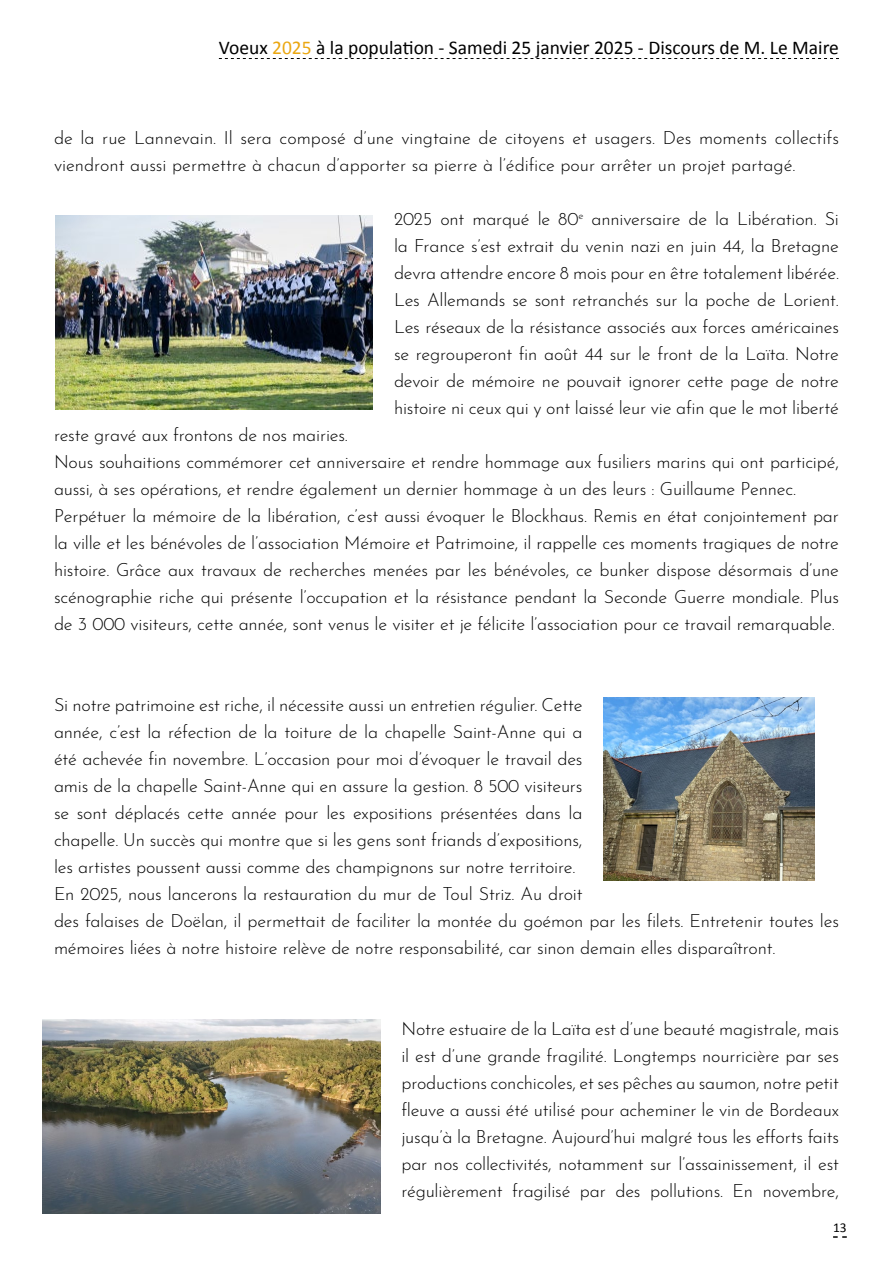
<style>
.page{position:relative;width:893px;height:1263px;background:#fff}
.page>*{position:absolute;margin:0;border:0;box-sizing:border-box;transform-origin:0 0}
.t1{font:19.5px "Calibri";color:#000}
.t2{font:300 18px/27px "Josefin Sans";letter-spacing:-.01em;color:#000}
.t3{font:13.5px "Calibri";color:#000}
.s1{color:#eba711}
</style>
<div class="page">
<svg style="left:219px;top:58px;width:620px;height:1px"></svg>
<svg style="left:833px;top:1236px;width:14px;height:2px"></svg>
<img style="left:56px;top:215px;width:317px;height:194px">
<img style="left:604px;top:697px;width:210px;height:184px">
<img style="left:43px;top:1019px;width:337px;height:194px">
<p class="t1" style="left:219px;top:35px;width:622px">Voeux <span class="s1">2025</span> à la population - Samedi 25 janvier 2025 - Discours de M. Le Maire</p>
<p class="t2" style="left:54px;top:122px;width:786px">de la rue Lannevain. Il sera composé d’une vingtaine de citoyens et usagers. Des moments collectifs viendront aussi permettre à chacun d’apporter sa pierre à l’édifice pour arrêter un projet partagé.</p>
<p class="t2" style="left:394px;top:203px;width:446px;text-align:justify">2025 ont marqué le 80<sup>e</sup> anniversaire de la Libération. Si la France s’est extrait du venin nazi en juin 44, la Bretagne devra attendre encore 8 mois pour en être totalement libérée.<br>Les Allemands se sont retranchés sur la poche de Lorient.<br>Les réseaux de la résistance associés aux forces américaines se regrouperont fin août 44 sur le front de la Laïta. Notre devoir de mémoire ne pouvait ignorer cette page de notre histoire ni ceux qui y ont laissé leur vie afin que le mot liberté</p>
<p class="t2" style="left:54px;top:419px;width:786px">reste gravé aux frontons de nos mairies.<br>Nous souhaitions commémorer cet anniversaire et rendre hommage aux fusiliers marins qui ont participé, aussi, à ses opérations, et rendre également un dernier hommage à un des leurs : Guillaume Pennec.<br>Perpétuer la mémoire de la libération, c’est aussi évoquer le Blockhaus. Remis en état conjointement par la ville et les bénévoles de l’association Mémoire et Patrimoine, il rappelle ces moments tragiques de notre histoire. Grâce aux travaux de recherches menées par les bénévoles, ce bunker dispose désormais d’une scénographie riche qui présente l’occupation et la résistance pendant la Seconde Guerre mondiale. Plus de 3 000 visiteurs, cette année, sont venus le visiter et je félicite l’association pour ce travail remarquable.</p>
<p class="t2" style="left:54px;top:689px;width:786px">Si notre patrimoine est riche, il nécessite aussi un entretien régulier. Cette<br>année, c’est la réfection de la toiture de la chapelle Saint-Anne qui a<br>été achevée fin novembre. L’occasion pour moi d’évoquer le travail des<br>amis de la chapelle Saint-Anne qui en assure la gestion. 8 500 visiteurs<br>se sont déplacés cette année pour les expositions présentées dans la<br>chapelle. Un succès qui montre que si les gens sont friands d’expositions,<br>les artistes poussent aussi comme des champignons sur notre territoire.<br>En 2025, nous lancerons la restauration du mur de Toul Striz. Au droit<br>des falaises de Doëlan, il permettait de faciliter la montée du goémon par les filets. Entretenir toutes les mémoires liées à notre histoire relève de notre responsabilité, car sinon demain elles disparaîtront.</p>
<p class="t2" style="left:401px;top:1013px;width:439px;text-align:justify">Notre estuaire de la Laïta est d’une beauté magistrale, mais il est d’une grande fragilité. Longtemps nourricière par ses productions conchicoles, et ses pêches au saumon, notre petit fleuve a aussi été utilisé pour acheminer le vin de Bordeaux jusqu’à la Bretagne. Aujourd’hui malgré tous les efforts faits par nos collectivités, notamment sur l’assainissement, il est régulièrement fragilisé par des pollutions. En novembre,</p>
<p class="t3" style="left:833px;top:1219px;width:15px">13</p>
</div>
